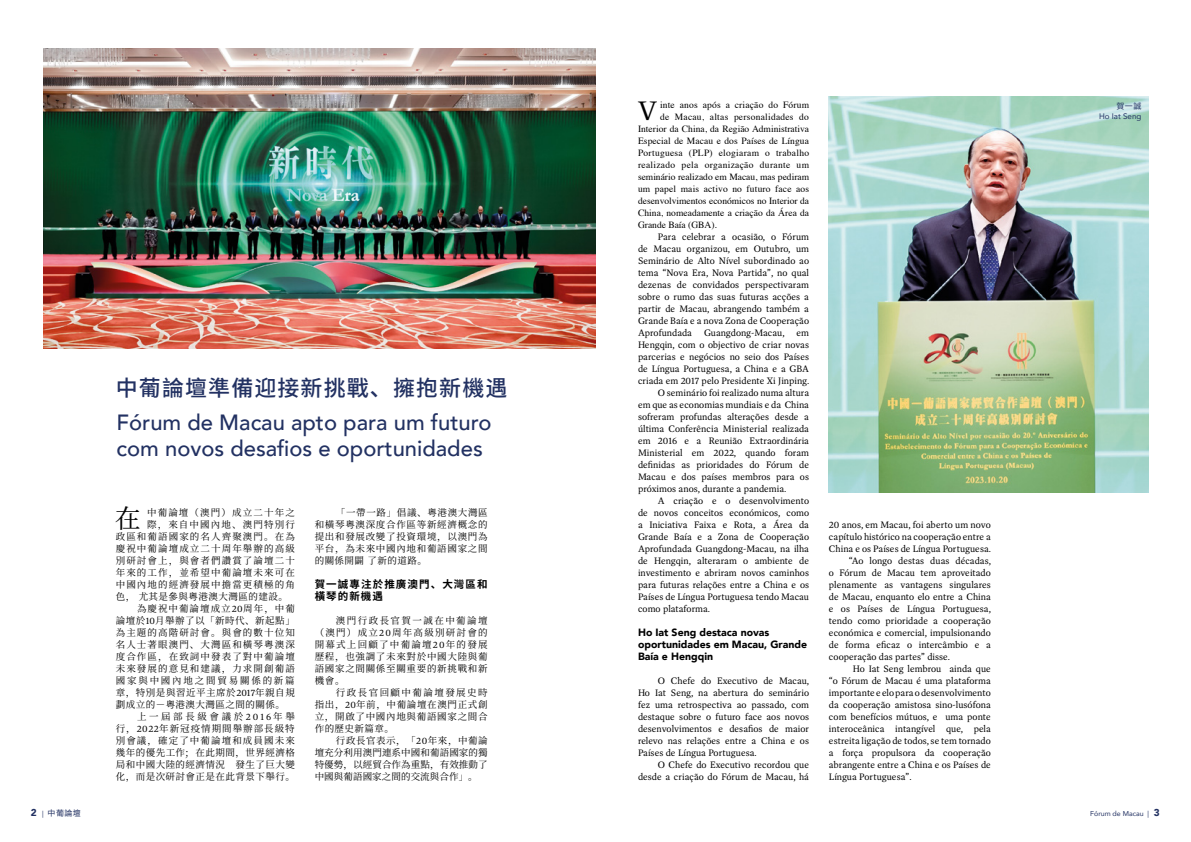
<style>
.page{position:relative;width:1191px;height:842px;background:#fff}
.page>*{position:absolute;margin:0;border:0;box-sizing:border-box;transform-origin:0 0}
.t1{font:27.1px "Dashiell Text";color:#000}
.t2{font:26px "Noto Serif CJ Ktc";color:#000}
.t3{font:500 22px/26px "Avenir";color:#223162}
.t4{font:500 22px "Noto Sans CJ Ktc";letter-spacing:.05em;color:#223162}
.t5{font:900 10.5px/12px "Avenir";color:#000}
.t6{font:700 10.5px/12px "Noto Sans CJ Ktc";letter-spacing:.105em;color:#000}
.t7{font:9.5px/12px "Dashiell Text";color:#000;text-align:justify}
.t8{font:9.5px/12px "Noto Serif CJ Ktc";letter-spacing:.075em;color:#000;text-align:justify}
.t9{font:9.5px "Times";letter-spacing:.01em;color:#000}
.t10{font:9.5px "Noto Serif CJ Ktc";letter-spacing:.115em;color:#000}
.t11{font:9.5px "Noto Serif CJ Ktc";letter-spacing:.05em;color:#000}
.t12{font:9.5px "Times";letter-spacing:.03em;color:#000}
.t13{font:9.5px "Noto Serif CJ Ktc";letter-spacing:.055em;color:#000}
.t14{font:9.5px "Noto Serif CJ Ktc";letter-spacing:.105em;color:#000}
.t15{font:9.5px "Noto Serif CJ Ktc";letter-spacing:.12em;color:#000}
.t16{font:9.5px "Noto Serif CJ Ktc";letter-spacing:.19em;color:#000}
.t17{font:9.5px "Noto Serif CJ Ktc";letter-spacing:.27em;color:#000}
.t18{font:8px "Noto Sans CJ Ktc";letter-spacing:.05em;color:#223162}
.t19{font:8px "Avenir";color:#223162}
.t20{font:7px "Avenir";color:#223162}
.s1{font-family:"Dashiell Text"}
.s2{font-family:"Avenir";font-weight:900;font-size:10px}
.s3{font-family:"Avenir";font-size:7px}
.s4{font-weight:900;font-size:10px}
</style>
<div class="page">
<img style="left:43px;top:48px;width:552px;height:300px">
<img style="left:829px;top:96px;width:319px;height:396px">
<h3 class="t4" style="left:116px;top:376px;width:393px">中葡論壇準備迎接新挑戰、擁抱新機遇</h3>
<h3 class="t3" style="left:117px;top:408px;width:376px">Fórum de Macau apto para um futuro com novos desafios e oportunidades</h3>
<h2 class="t2" style="left:115px;top:504px;width:27px">在</h2>
<p class="t15" style="left:147px;top:507px;width:149px">中葡論壇（澳門）成立二十年之</p>
<p class="t15" style="left:147px;top:519px;width:149px">際，來自中國內地、澳門特別行</p>
<p class="t10" style="left:116px;top:531px;width:180px">政區和葡語國家的名人齊聚澳門。在為</p>
<p class="t10" style="left:116px;top:543px;width:180px">慶祝中葡論壇成立二十周年舉辦的高級</p>
<p class="t10" style="left:116px;top:555px;width:180px">別研討會上，與會者們讚賞了論壇二十</p>
<p class="t10" style="left:116px;top:567px;width:180px">年來的工作，並希望中葡論壇未來可在</p>
<p class="t10" style="left:116px;top:579px;width:180px">中國內地的經濟發展中擔當更積極的角</p>
<p class="t11" style="left:116px;top:591px;width:174px">色， 尤其是參與粵港澳大灣區的建設。</p>
<p class="t14" style="left:137px;top:603px;width:159px">為慶祝中葡論壇成立<span class="s1">20</span>周年，中葡</p>
<p class="t13" style="left:116px;top:615px;width:180px">論壇於<span class="s1">10</span>月舉辦了以「新時代、新起點」</p>
<p class="t10" style="left:116px;top:627px;width:180px">為主題的高階研討會。與會的數十位知</p>
<p class="t10" style="left:116px;top:639px;width:180px">名人士著眼澳門、大灣區和橫琴粵澳深</p>
<p class="t10" style="left:116px;top:651px;width:180px">度合作區，在致詞中發表了對中葡論壇</p>
<p class="t10" style="left:116px;top:663px;width:180px">未來發展的意見和建議，力求開創葡語</p>
<p class="t16" style="left:116px;top:675px;width:180px">國家與中國內地之間貿易關係的新篇</p>
<p class="t13" style="left:116px;top:687px;width:180px">章，特別是與習近平主席於<span class="s1">2017</span>年親自規</p>
<p class="t11" style="left:116px;top:699px;width:171px">劃成立的－粵港澳大灣區之間的關係。</p>
<p class="t17" style="left:137px;top:711px;width:159px">上一屆部長級會議於<span class="s1">2016</span>年舉</p>
<p class="t14" style="left:116px;top:723px;width:180px">行，<span class="s1">2022</span>年新冠疫情期間舉辦部長級特</p>
<p class="t10" style="left:116px;top:735px;width:180px">別會議，確定了中葡論壇和成員國未來</p>
<p class="t11" style="left:116px;top:747px;width:180px">幾年的優先工作; 在此期間，世界經濟格</p>
<p class="t11" style="left:116px;top:759px;width:180px">局和中國大陸的經濟情況 發生了巨大變</p>
<p class="t11" style="left:116px;top:771px;width:180px">化，而是次研討會正是在此背景下舉行。</p>
<p class="t8" style="left:315px;top:507px;width:174px;text-indent:21px">「一帶一路」倡議、粵港澳大灣區和橫琴粵澳深度合作區等新經濟概念的提出和發展改變了投資環境，以澳門為平台，為未來中國內地和葡語國家之間的關係開闢 了新的道路。</p>
<p class="t6" style="left:315px;top:578px;width:174px">賀一誠專注於推廣澳門、大灣區和橫琴的新機遇</p>
<p class="t8" style="left:315px;top:615px;width:174px;text-indent:21px">澳門行政長官賀一誠在中葡論壇（澳門）成立<span class="s1">20</span>周年高級別研討會的開幕式上回顧了中葡論壇<span class="s1">20</span>年的發展歷程，也強調了未來對於中國大陸與葡語國家之間關係至關重要的新挑戰和新機會。</p>
<p class="t8" style="left:315px;top:687px;width:174px;text-indent:21px">行政長官回顧中葡論壇發展史時指出，<span class="s1">20</span>年前，中葡論壇在澳門正式創立，開啟了中國內地與葡語國家之間合作的歷史新篇章。</p>
<p class="t8" style="left:315px;top:735px;width:174px;text-indent:21px">行政長官表示，「<span class="s1">20</span>年來，中葡論壇充分利用澳門連系中國和葡語國家的獨特優勢，以經貿合作為重點，有效推動了中國與葡語國家之間的交流與合作」。</p>
<h1 class="t1" style="left:637px;top:95px;width:21px">V</h1>
<p class="t9" style="left:660px;top:96px;width:151px">inte anos após a criação do Fórum</p>
<p class="t9" style="left:660px;top:108px;width:150px">de Macau, altas personalidades do</p>
<p class="t9" style="left:638px;top:120px;width:173px">Interior da China, da Região Administrativa</p>
<p class="t9" style="left:638px;top:132px;width:172px">Especial de Macau e dos Países de Língua</p>
<p class="t12" style="left:638px;top:144px;width:173px">Portuguesa (PLP) elogiaram o trabalho</p>
<p class="t12" style="left:638px;top:156px;width:172px">realizado pela organização durante um</p>
<p class="t9" style="left:638px;top:168px;width:173px">seminário realizado em Macau, mas pediram</p>
<p class="t9" style="left:638px;top:180px;width:173px">um papel mais activo no futuro face aos</p>
<p class="t9" style="left:638px;top:192px;width:173px">desenvolvimentos económicos no Interior da</p>
<p class="t9" style="left:638px;top:204px;width:173px">China, nomeadamente a criação da Área da</p>
<p class="t9" style="left:638px;top:216px;width:80px">Grande Baía (GBA).</p>
<p class="t7" style="left:638px;top:231px;width:173px;text-indent:20px">Para celebrar a ocasião, o Fórum de Macau organizou, em Outubro, um Seminário de Alto Nível subordinado ao tema “Nova Era, Nova Partida”, no qual dezenas de convidados perspectivaram sobre o rumo das suas futuras acções a partir de Macau, abrangendo também a Grande Baía e a nova Zona de Cooperação Aprofundada</p>
<p class="t7" style="left:704px;top:327px;width:106px">Guangdong-Macau, em</p>
<p class="t7" style="left:638px;top:339px;width:173px">Hengqin, com o objectivo de criar novas</p>
<p class="t7" style="left:638px;top:351px;width:173px">parcerias e negócios no seio dos Países</p>
<p class="t7" style="left:638px;top:363px;width:173px">de Língua Portuguesa, a China e a GBA</p>
<p class="t7" style="left:638px;top:375px;width:173px">criada em 2017 pelo Presidente Xi Jinping.</p>
<p class="t7" style="left:658px;top:387px;width:153px">O seminário foi realizado numa altura</p>
<p class="t7" style="left:638px;top:399px;width:173px">em que as economias mundiais e da China</p>
<p class="t7" style="left:638px;top:411px;width:173px">sofreram profundas alterações desde a</p>
<p class="t7" style="left:638px;top:423px;width:173px">última Conferência Ministerial realizada</p>
<p class="t7" style="left:638px;top:435px;width:173px">em 2016 e a Reunião Extraordinária</p>
<p class="t7" style="left:638px;top:447px;width:173px">Ministerial em 2022, quando foram</p>
<p class="t7" style="left:638px;top:459px;width:173px">definidas as prioridades do Fórum de</p>
<p class="t7" style="left:638px;top:471px;width:173px">Macau e dos países membros para os</p>
<p class="t7" style="left:638px;top:483px;width:150px">próximos anos, durante a pandemia.</p>
<p class="t7" style="left:658px;top:495px;width:153px">A criação e o desenvolvimento</p>
<p class="t7" style="left:638px;top:507px;width:173px">de novos conceitos económicos, como</p>
<p class="t7" style="left:638px;top:519px;width:173px">a Iniciativa Faixa e Rota, a Área da</p>
<p class="t7" style="left:638px;top:531px;width:173px">Grande Baía e a Zona de Cooperação</p>
<p class="t7" style="left:638px;top:543px;width:173px">Aprofundada Guangdong-Macau, na ilha</p>
<p class="t7" style="left:638px;top:555px;width:173px">de Hengqin, alteraram o ambiente de</p>
<p class="t7" style="left:638px;top:567px;width:173px">investimento e abriram novos caminhos</p>
<p class="t7" style="left:638px;top:579px;width:173px">para futuras relações entre a China e os</p>
<p class="t7" style="left:638px;top:591px;width:173px">Países de Língua Portuguesa tendo Macau</p>
<p class="t7" style="left:638px;top:603px;width:74px">como plataforma.</p>
<p class="t5" style="left:638px;top:626px;width:171px">Ho Iat Seng destaca novas oportunidades em Macau, Grande<br>Baía e Hengqin</p>
<p class="t7" style="left:638px;top:675px;width:173px;text-indent:20px">O Chefe do Executivo de Macau, Ho Iat Seng, na abertura do seminário fez uma retrospectiva ao passado, com destaque sobre o futuro face aos novos desenvolvimentos e desafios de maior relevo nas relações entre a China e os Países de Língua Portuguesa.</p>
<p class="t7" style="left:638px;top:759px;width:173px;text-align:right">O Chefe do Executivo recordou que desde a criação do Fórum de Macau, há</p>
<p class="t7" style="left:829px;top:519px;width:163px">20 anos, em Macau, foi aberto um novo</p>
<p class="t7" style="left:829px;top:531px;width:163px">capítulo histórico na cooperação entre a</p>
<p class="t7" style="left:829px;top:543px;width:164px">China e os Países de Língua Portuguesa.</p>
<p class="t7" style="left:849px;top:555px;width:144px">“Ao longo destas duas décadas,</p>
<p class="t7" style="left:829px;top:567px;width:163px">o Fórum de Macau tem aproveitado</p>
<p class="t7" style="left:829px;top:579px;width:163px">plenamente as vantagens singulares</p>
<p class="t7" style="left:829px;top:591px;width:163px">de Macau, enquanto elo entre a China</p>
<p class="t7" style="left:829px;top:603px;width:164px">e os Países de Língua Portuguesa,</p>
<p class="t7" style="left:829px;top:615px;width:163px">tendo como prioridade a cooperação</p>
<p class="t7" style="left:829px;top:627px;width:163px">económica e comercial, impulsionando</p>
<p class="t7" style="left:829px;top:639px;width:163px">de forma eficaz o intercâmbio e a</p>
<p class="t7" style="left:829px;top:651px;width:123px">cooperação das partes” disse.</p>
<p class="t7" style="left:852px;top:663px;width:140px">Ho Iat Seng lembrou ainda que</p>
<p class="t7" style="left:829px;top:675px;width:163px">“o Fórum de Macau é uma plataforma</p>
<p class="t7" style="left:829px;top:687px;width:163px">importante e elo para o desenvolvimento</p>
<p class="t7" style="left:829px;top:699px;width:163px">da cooperação amistosa sino-lusófona</p>
<p class="t7" style="left:829px;top:711px;width:163px">com benefícios mútuos, e uma ponte</p>
<p class="t7" style="left:829px;top:723px;width:163px">interoceânica intangível que, pela</p>
<p class="t7" style="left:829px;top:735px;width:163px">estreita ligação de todos, se tem tornado</p>
<p class="t7" style="left:829px;top:747px;width:163px">a força propulsora da cooperação</p>
<p class="t7" style="left:829px;top:759px;width:163px">abrangente entre a China e os Países de</p>
<p class="t7" style="left:829px;top:771px;width:84px">Língua Portuguesa”.</p>
<p class="t18" style="left:1116px;top:102px;width:26px">賀一誠</p>
<p class="t19" style="left:1099px;top:110px;width:44px">Ho Iat Seng</p>
<p class="t18" style="left:31px;top:809px;width:52px"><span class="s2">2</span> <span class="s3">|</span> 中葡論壇</p>
<p class="t20" style="left:1090px;top:808px;width:71px">Fórum de Macau | <span class="s4">3</span></p>
</div>
